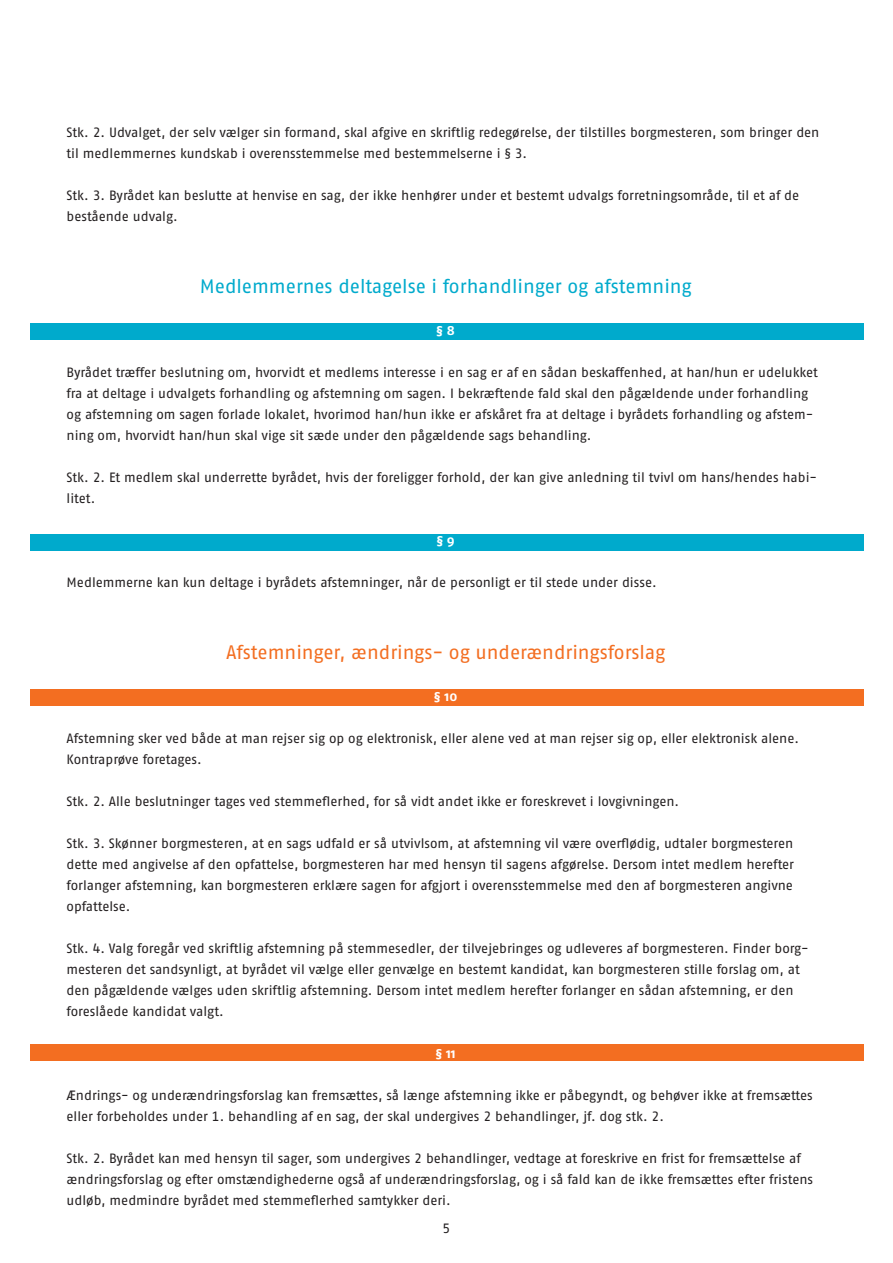
<style>
.page{position:relative;width:893px;height:1263px;background:#fff}
.page>*{position:absolute;margin:0;border:0;box-sizing:border-box;transform-origin:0 0}
.OVERSKRIFTER{font:19.5px "Fago No Regular Tf";letter-spacing:-.005em;color:#0ac}
.OVERSKRIFTER-2{font:19.5px "Fago No Regular Tf";letter-spacing:-.005em;color:#f36e21}
.t1{font:13.5px/21px "Fago No Regular Tf";letter-spacing:-.005em;color:#231f20}
.paragraf{font:700 13.5px "Fago No";color:#fff}
</style>
<div class="page">
<div style="left:30px;top:689px;width:833px;height:17px;background:#f36e21"></div>
<div style="left:30px;top:323px;width:833px;height:16px;background:#0ac"></div>
<div style="left:30px;top:534px;width:833px;height:17px;background:#0ac"></div>
<div style="left:30px;top:1045px;width:833px;height:16px;background:#f36e21"></div>
<p class="t1" style="left:67px;top:122px;width:754px">Stk. 2. Udvalget, der selv vælger sin formand, skal afgive en skriftlig redegørelse, der tilstilles borgmesteren, som bringer den til medlemmernes kundskab i overensstemmelse med bestemmelserne i § 3.</p>
<p class="t1" style="left:67px;top:185px;width:734px">Stk. 3. Byrådet kan beslutte at henvise en sag, der ikke henhører under et bestemt udvalgs forretningsområde, til et af de bestående udvalg.</p>
<p class="OVERSKRIFTER" style="left:200px;top:275px;width:493px">Medlemmernes deltagelse i forhandlinger og afstemning</p>
<p class="paragraf" style="left:437px;top:323px;width:20px">§ 8</p>
<p class="t1" style="left:67px;top:362px;width:753px">Byrådet træffer beslutning om, hvorvidt et medlems interesse i en sag er af en sådan beskaffenhed, at han/hun er udelukket fra at deltage i udvalgets forhandling og afstemning om sagen. I bekræftende fald skal den pågældende under forhandling og afstemning om sagen forlade lokalet, hvorimod han/hun ikke er afskåret fra at deltage i byrådets forhandling og afstem&shy;ning om, hvorvidt han/hun skal vige sit sæde under den pågældende sags behandling.</p>
<p class="t1" style="left:67px;top:467px;width:752px">Stk. 2. Et medlem skal underrette byrådet, hvis der foreligger forhold, der kan give anledning til tvivl om hans/hendes habi&shy;litet.</p>
<p class="paragraf" style="left:437px;top:533px;width:20px">§ 9</p>
<p class="t1" style="left:67px;top:572px;width:591px">Medlemmerne kan kun deltage i byrådets afstemninger, når de personligt er til stede under disse.</p>
<p class="OVERSKRIFTER-2" style="left:226px;top:641px;width:441px">Afstemninger, ændrings- og underændringsforslag</p>
<p class="paragraf" style="left:434px;top:689px;width:25px">§ 10</p>
<p class="t1" style="left:67px;top:728px;width:734px">Afstemning sker ved både at man rejser sig op og elektronisk, eller alene ved at man rejser sig op, eller elektronisk alene.<br>Kontraprøve foretages.</p>
<p class="t1" style="left:67px;top:791px;width:614px">Stk. 2. Alle beslutninger tages ved stemmeflerhed, for så vidt andet ikke er foreskrevet i lovgivningen.</p>
<p class="t1" style="left:67px;top:833px;width:729px;text-align:justify">Stk. 3. Skønner borgmesteren, at en sags udfald er så utvivlsom, at afstemning vil være overflødig, udtaler borgmesteren dette med angivelse af den opfattelse, borgmesteren har med hensyn til sagens afgørelse. Dersom intet medlem herefter forlanger afstemning, kan borgmesteren erklære sagen for afgjort i overensstemmelse med den af borgmesteren angivne opfattelse.</p>
<p class="t1" style="left:67px;top:938px;width:744px">Stk. 4. Valg foregår ved skriftlig afstemning på stemmesedler, der tilvejebringes og udleveres af borgmesteren. Finder borg&shy;mesteren det sandsynligt, at byrådet vil vælge eller genvælge en bestemt kandidat, kan borgmesteren stille forslag om, at den pågældende vælges uden skriftlig afstemning. Dersom intet medlem herefter forlanger en sådan afstemning, er den foreslåede kandidat valgt.</p>
<p class="paragraf" style="left:436px;top:1046px;width:21px">§ 11</p>
<p class="t1" style="left:67px;top:1085px;width:748px">Ændrings- og underændringsforslag kan fremsættes, så længe afstemning ikke er påbegyndt, og behøver ikke at fremsættes eller forbeholdes under 1. behandling af en sag, der skal undergives 2 behandlinger, jf. dog stk. 2.</p>
<p class="t1" style="left:67px;top:1148px;width:748px">Stk. 2. Byrådet kan med hensyn til sager, som undergives 2 behandlinger, vedtage at foreskrive en frist for fremsættelse af ændringsforslag og efter omstændighederne også af underændringsforslag, og i så fald kan de ikke fremsættes efter fristens udløb, medmindre byrådet med stemmeflerhed samtykker deri.</p>
<p class="t1" style="left:442px;top:1218px;width:9px">5</p>
</div>
